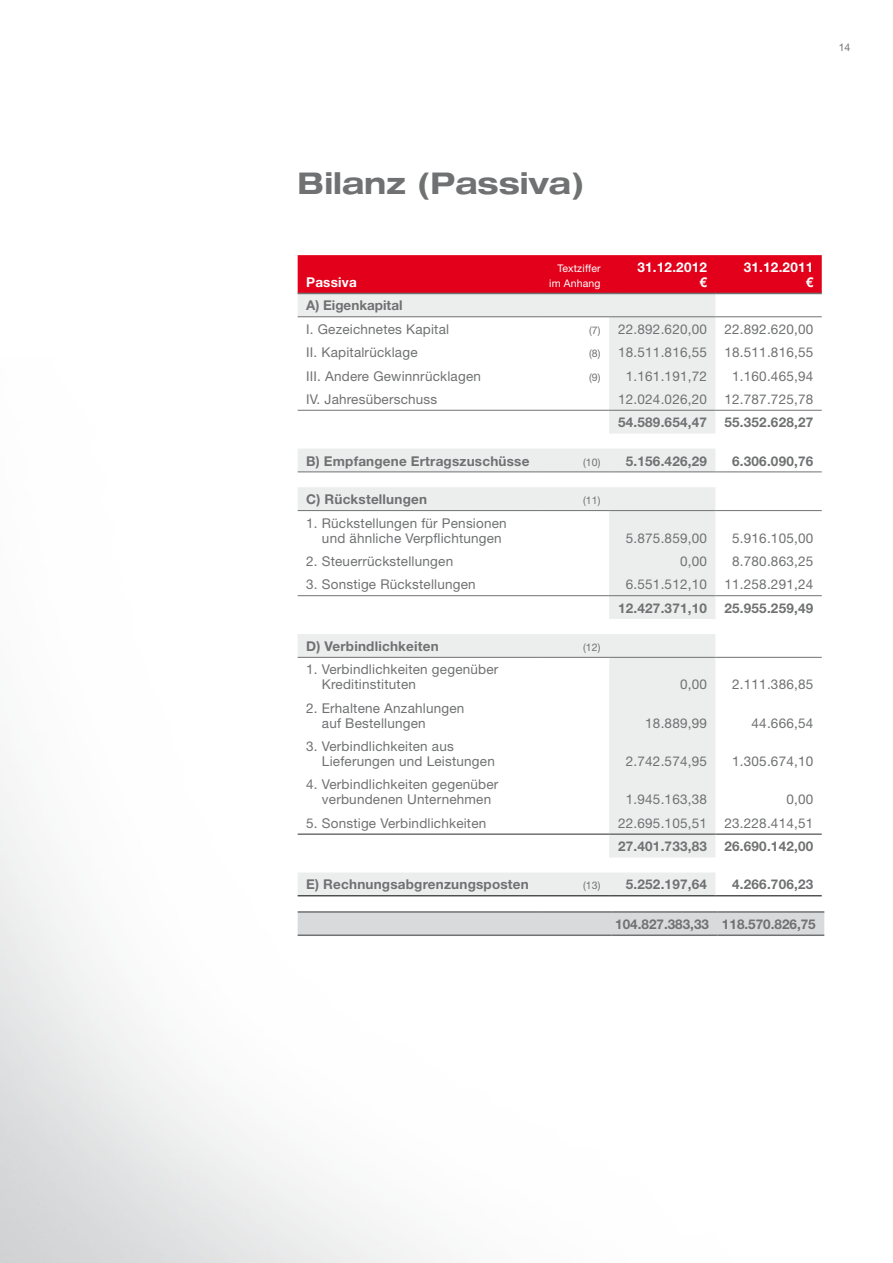
<style>
.page{position:relative;width:893px;height:1263px;background:#fff}
.page>*{position:absolute;margin:0;border:0;box-sizing:border-box;transform-origin:0 0}
.t1{font:700 expanded 30px "Helvetica Neue";color:#707172}
.t2{font:13.5px/15px "Helvetica Neue";letter-spacing:.015em;color:#707172}
.t3{font:700 13.5px "Helvetica Neue";letter-spacing:.015em;color:#707172}
.t4{font:700 13.5px/15px "Helvetica Neue";letter-spacing:.015em;color:#fff;text-align:right}
.t5{font:10.5px/15px "Helvetica Neue";letter-spacing:.015em;color:#fff;text-align:right}
.t6{font:10.5px "Helvetica Neue";color:#707172}
.s1{font-size:10.5px}
.s2{font-weight:400;font-size:10.5px}
</style>
<div class="page">
<div style="left:298px;top:255px;width:524px;height:38px;background:#e2001a"></div>
<svg style="left:298px;top:294px;width:417px;height:140px"></svg>
<hr style="left:298px;top:293px;width:240px;height:1px;background:#707172">
<hr style="left:538px;top:293px;width:71px;height:1px;background:#707172">
<hr style="left:609px;top:293px;width:106px;height:1px;background:#707172">
<hr style="left:715px;top:293px;width:107px;height:1px;background:#707172">
<hr style="left:298px;top:316px;width:240px;height:1px;background:#707172">
<hr style="left:538px;top:316px;width:71px;height:1px;background:#707172">
<hr style="left:609px;top:316px;width:106px;height:1px;background:#707172">
<hr style="left:715px;top:316px;width:107px;height:1px;background:#707172">
<hr style="left:298px;top:410px;width:240px;height:1px;background:#707172">
<hr style="left:538px;top:410px;width:71px;height:1px;background:#707172">
<hr style="left:609px;top:410px;width:106px;height:1px;background:#707172">
<hr style="left:715px;top:410px;width:107px;height:1px;background:#707172">
<div style="left:298px;top:449px;width:417px;height:22px;background:#eceded"></div>
<hr style="left:298px;top:471px;width:240px;height:1px;background:#707172">
<hr style="left:538px;top:471px;width:71px;height:1px;background:#707172">
<hr style="left:609px;top:471px;width:106px;height:1px;background:#707172">
<hr style="left:715px;top:471px;width:107px;height:1px;background:#707172">
<svg style="left:298px;top:487px;width:417px;height:132px"></svg>
<hr style="left:298px;top:510px;width:240px;height:1px;background:#707172">
<hr style="left:538px;top:510px;width:71px;height:1px;background:#707172">
<hr style="left:609px;top:510px;width:106px;height:1px;background:#707172">
<hr style="left:715px;top:510px;width:107px;height:1px;background:#707172">
<hr style="left:298px;top:595px;width:240px;height:1px;background:#707172">
<hr style="left:538px;top:595px;width:71px;height:1px;background:#707172">
<hr style="left:609px;top:595px;width:106px;height:1px;background:#707172">
<hr style="left:715px;top:595px;width:107px;height:1px;background:#707172">
<svg style="left:298px;top:634px;width:417px;height:223px"></svg>
<hr style="left:298px;top:657px;width:240px;height:1px;background:#707172">
<hr style="left:538px;top:657px;width:71px;height:1px;background:#707172">
<hr style="left:609px;top:657px;width:106px;height:1px;background:#707172">
<hr style="left:715px;top:657px;width:107px;height:1px;background:#707172">
<hr style="left:298px;top:833px;width:240px;height:2px;background:#707172">
<hr style="left:538px;top:833px;width:71px;height:2px;background:#707172">
<hr style="left:609px;top:833px;width:106px;height:2px;background:#707172">
<hr style="left:715px;top:833px;width:107px;height:2px;background:#707172">
<div style="left:298px;top:872px;width:417px;height:23px;background:#eceded"></div>
<hr style="left:298px;top:895px;width:240px;height:1px;background:#000">
<hr style="left:538px;top:895px;width:71px;height:1px;background:#000">
<hr style="left:609px;top:895px;width:106px;height:1px;background:#000">
<hr style="left:715px;top:895px;width:107px;height:1px;background:#000">
<div style="left:298px;top:913px;width:526px;height:21px;background:#d9dadb"></div>
<hr style="left:298px;top:911px;width:242px;height:2px;background:#707172">
<hr style="left:540px;top:911px;width:71px;height:2px;background:#707172">
<hr style="left:611px;top:911px;width:107px;height:2px;background:#707172">
<hr style="left:718px;top:911px;width:106px;height:2px;background:#707172">
<hr style="left:298px;top:934px;width:242px;height:2px;background:#707172">
<hr style="left:540px;top:934px;width:71px;height:2px;background:#707172">
<hr style="left:611px;top:934px;width:107px;height:2px;background:#707172">
<hr style="left:718px;top:934px;width:106px;height:2px;background:#707172">
<p class="t6" style="left:839px;top:41px;width:13px">14</p>
<h1 class="t1" style="left:298px;top:164px;width:288px">Bilanz (Passiva)</h1>
<p class="t4" style="left:306px;top:274px;width:52px">Passiva</p>
<p class="t5" style="left:549px;top:261px;width:53px">Textziffer im Anhang</p>
<p class="t4" style="left:638px;top:259px;width:71px">31.12.2012 €</p>
<p class="t4" style="left:744px;top:259px;width:71px">31.12.2011 €</p>
<p class="t3" style="left:306px;top:297px;width:98px">A) Eigenkapital</p>
<p class="t2" style="left:306px;top:321px;width:144px">I. Gezeichnetes Kapital</p>
<p class="t2" style="left:589px;top:321px;width:119px"><span class="s1">(7)</span> 22.892.620,00</p>
<p class="t2" style="left:724px;top:321px;width:90px">22.892.620,00</p>
<p class="t2" style="left:306px;top:345px;width:113px">II. Kapitalrücklage</p>
<p class="t2" style="left:589px;top:345px;width:119px"><span class="s1">(8)</span> 18.511.816,55</p>
<p class="t2" style="left:724px;top:345px;width:90px">18.511.816,55</p>
<p class="t2" style="left:306px;top:368px;width:176px">III. Andere Gewinnrücklagen</p>
<p class="t2" style="left:589px;top:368px;width:119px"><span class="s1">(9)</span> 1.161.191,72</p>
<p class="t2" style="left:732px;top:368px;width:83px">1.160.465,94</p>
<p class="t2" style="left:306px;top:391px;width:133px">IV. Jahresüberschuss</p>
<p class="t2" style="left:618px;top:391px;width:90px">12.024.026,20</p>
<p class="t2" style="left:724px;top:391px;width:90px">12.787.725,78</p>
<p class="t3" style="left:618px;top:414px;width:90px">54.589.654,47</p>
<p class="t3" style="left:724px;top:414px;width:90px">55.352.628,27</p>
<p class="t3" style="left:306px;top:452px;width:225px">B) Empfangene Ertragszuschüsse</p>
<p class="t3" style="left:583px;top:452px;width:125px"><span class="s2">(10)</span> 5.156.426,29</p>
<p class="t3" style="left:732px;top:452px;width:83px">6.306.090,76</p>
<p class="t3" style="left:306px;top:491px;width:122px">C) Rückstellungen</p>
<p class="t6" style="left:583px;top:494px;width:19px">(11)</p>
<p class="t2" style="left:322px;top:515px;width:186px;text-indent:-16px">1. Rückstellungen für Pensionen und ähnliche Verpflichtungen</p>
<p class="t2" style="left:626px;top:530px;width:83px">5.875.859,00</p>
<p class="t2" style="left:732px;top:530px;width:83px">5.916.105,00</p>
<p class="t2" style="left:306px;top:553px;width:148px">2. Steuerrückstellungen</p>
<p class="t2" style="left:680px;top:553px;width:28px">0,00</p>
<p class="t2" style="left:732px;top:553px;width:83px">8.780.863,25</p>
<p class="t2" style="left:306px;top:577px;width:171px">3. Sonstige Rückstellungen</p>
<p class="t2" style="left:626px;top:577px;width:83px">6.551.512,10</p>
<p class="t2" style="left:724px;top:577px;width:90px">11.258.291,24</p>
<p class="t3" style="left:618px;top:599px;width:90px">12.427.371,10</p>
<p class="t3" style="left:724px;top:599px;width:90px">25.955.259,49</p>
<p class="t3" style="left:306px;top:638px;width:134px">D) Verbindlichkeiten</p>
<p class="t6" style="left:583px;top:641px;width:19px">(12)</p>
<p class="t2" style="left:322px;top:662px;width:178px;text-indent:-16px">1. Verbindlichkeiten gegenüber<br>Kreditinstituten</p>
<p class="t2" style="left:680px;top:677px;width:28px">0,00</p>
<p class="t2" style="left:732px;top:677px;width:83px">2.111.386,85</p>
<p class="t2" style="left:322px;top:700px;width:144px;text-indent:-16px">2. Erhaltene Anzahlungen auf Bestellungen</p>
<p class="t2" style="left:322px;top:738px;width:174px;text-indent:-16px">3. Verbindlichkeiten aus<br>Lieferungen und Leistungen</p>
<p class="t2" style="left:322px;top:777px;width:178px;text-indent:-16px">4. Verbindlichkeiten gegenüber verbundenen Unternehmen</p>
<p class="t2" style="left:645px;top:715px;width:63px">18.889,99</p>
<p class="t2" style="left:752px;top:715px;width:63px">44.666,54</p>
<p class="t2" style="left:626px;top:753px;width:83px">2.742.574,95</p>
<p class="t2" style="left:732px;top:753px;width:83px">1.305.674,10</p>
<p class="t2" style="left:626px;top:792px;width:83px">1.945.163,38</p>
<p class="t2" style="left:786px;top:792px;width:28px">0,00</p>
<p class="t2" style="left:306px;top:815px;width:182px">5. Sonstige Verbindlichkeiten</p>
<p class="t2" style="left:618px;top:815px;width:90px">22.695.105,51</p>
<p class="t2" style="left:724px;top:815px;width:90px">23.228.414,51</p>
<p class="t3" style="left:618px;top:838px;width:90px">27.401.733,83</p>
<p class="t3" style="left:724px;top:838px;width:90px">26.690.142,00</p>
<p class="t3" style="left:306px;top:876px;width:224px">E) Rechnungsabgrenzungsposten</p>
<p class="t3" style="left:583px;top:876px;width:125px"><span class="s2">(13)</span> 5.252.197,64</p>
<p class="t3" style="left:732px;top:876px;width:83px">4.266.706,23</p>
<p class="t3" style="left:615px;top:916px;width:202px">104.827.383,33 118.570.826,75</p>
</div>
